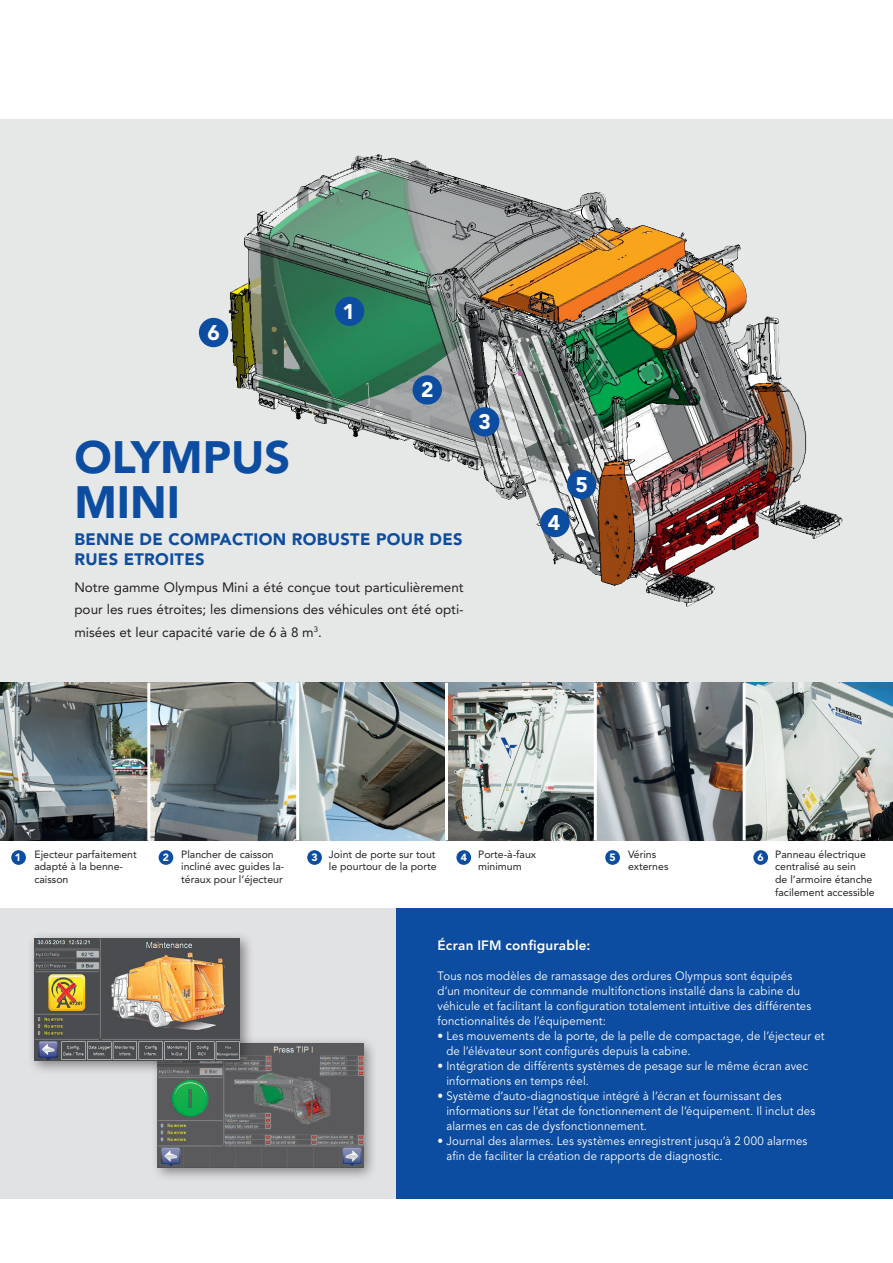
<style>
.page{position:relative;width:893px;height:1263px;background:#fff}
.page>*{position:absolute;margin:0;border:0;box-sizing:border-box;transform-origin:0 0}
.t1{font:900 45px/45px "Avenir LT Pro";color:#0d4da1}
.t2{font:900 21px "Avenir LT Pro";color:#fff}
.t3{font:900 16.5px/19.8px "Avenir LT Pro";letter-spacing:.02em;color:#0d4da1}
.t4{font:13.5px/22.5px "Avenir LT Pro";color:#231f20;text-align:justify}
.t5{font:800 13.5px "Avenir LT Pro";letter-spacing:.015em;color:#fff}
.t6{font:12px/15px "Avenir LT Pro";letter-spacing:.015em;color:#fff;scale:.95 1}
.t7{font:10.5px/12.6px "Avenir LT Pro";color:#231f20}
.t8{font:900 10.5px "Avenir LT Pro";color:#fff}
</style>
<div class="page">
<div style="left:0;top:119px;width:893px;height:564px;background:#e5e8e7"></div>
<div style="left:0;top:909px;width:893px;height:290px;background:#0d4da1"></div>
<img style="left:299px;top:683px;width:146px;height:157px">
<img style="left:0;top:683px;width:296px;height:157px">
<img style="left:448px;top:683px;width:445px;height:157px">
<div style="left:11px;top:850px;width:15px;height:15px;background:#0d4da1;border-radius:50%"></div>
<div style="left:159px;top:850px;width:14px;height:15px;background:#0d4da1;border-radius:50%"></div>
<div style="left:307px;top:850px;width:15px;height:15px;background:#0d4da1;border-radius:50%"></div>
<div style="left:456px;top:850px;width:15px;height:15px;background:#0d4da1;border-radius:50%"></div>
<div style="left:605px;top:850px;width:15px;height:15px;background:#0d4da1;border-radius:50%"></div>
<div style="left:753px;top:850px;width:15px;height:15px;background:#0d4da1;border-radius:50%"></div>
<img style="left:198px;top:154px;width:645px;height:453px">
<div style="left:335px;top:297px;width:29px;height:29px;background:#0d4da1;border-radius:50%"></div>
<div style="left:413px;top:375px;width:29px;height:30px;background:#0d4da1;border-radius:50%"></div>
<div style="left:470px;top:407px;width:29px;height:29px;background:#0d4da1;border-radius:50%"></div>
<div style="left:540px;top:508px;width:30px;height:29px;background:#0d4da1;border-radius:50%"></div>
<div style="left:567px;top:470px;width:29px;height:29px;background:#0d4da1;border-radius:50%"></div>
<div style="left:0;top:909px;width:395px;height:290px;background:#e1e2e4"></div>
<div style="left:150px;top:1036px;width:228px;height:146px;background:#231f20;opacity:.5"></div>
<img style="left:158px;top:1044px;width:205px;height:123px">
<div style="left:27px;top:930px;width:227px;height:146px;background:#231f20;opacity:.5"></div>
<img style="left:34px;top:938px;width:205px;height:123px">
<hr style="left:147px;top:683px;width:3px;height:157px;background:#fff">
<hr style="left:594px;top:683px;width:3px;height:157px;background:#fff">
<hr style="left:743px;top:683px;width:3px;height:157px;background:#fff">
<h2 class="t2" style="left:207px;top:320px;width:14px">6</h2>
<h2 class="t2" style="left:342px;top:299px;width:14px">1</h2>
<h2 class="t2" style="left:421px;top:377px;width:14px">2</h2>
<h1 class="t1" style="left:74px;top:434px;width:217px">OLYMPUS<br>MINI</h1>
<h3 class="t3" style="left:74px;top:529px;width:390px">BENNE DE COMPACTION ROBUSTE POUR DES<br>RUES ETROITES</h3>
<p class="t4" style="left:74px;top:576px;width:391px">Notre gamme Olympus Mini a été conçue tout particulièrement pour les rues étroites; les dimensions des véhicules ont été opti&shy;misées et leur capacité varie de 6 à 8 m<sup>3</sup>.</p>
<h2 class="t2" style="left:478px;top:409px;width:14px">3</h2>
<h2 class="t2" style="left:548px;top:510px;width:14px">4</h2>
<h2 class="t2" style="left:575px;top:472px;width:14px">5</h2>
<p class="t7" style="left:34px;top:848px;width:104px">Ejecteur parfaitement adapté à la benne&shy;caisson</p>
<p class="t8" style="left:311px;top:851px;width:8px">3</p>
<p class="t7" style="left:478px;top:848px;width:59px">Porte-à-faux minimum</p>
<p class="t8" style="left:15px;top:851px;width:8px">1</p>
<p class="t7" style="left:181px;top:848px;width:105px">Plancher de caisson incliné avec guides la&shy;téraux pour l’éjecteur</p>
<p class="t8" style="left:163px;top:851px;width:8px">2</p>
<p class="t7" style="left:329px;top:848px;width:109px">Joint de porte sur tout le pourtour de la porte</p>
<p class="t8" style="left:609px;top:851px;width:8px">5</p>
<p class="t7" style="left:775px;top:848px;width:101px">Panneau électrique centralisé au sein<br>de l’armoire étanche facilement accessible</p>
<p class="t8" style="left:461px;top:851px;width:8px">4</p>
<p class="t7" style="left:628px;top:848px;width:42px">Vérins externes</p>
<p class="t8" style="left:758px;top:851px;width:8px">6</p>
<p class="t5" style="left:438px;top:938px;width:155px">Écran IFM configurable:</p>
<p class="t6" style="left:438px;top:969px;width:395px">Tous nos modèles de ramassage des ordures Olympus sont équipés d’un moniteur de commande multifonctions installé dans la cabine du véhicule et facilitant la configuration totalement intuitive des différentes fonctionnalités de l’équipement:</p>
<p class="t6" style="left:446px;top:1029px;width:400px;text-indent:-9px">• Les mouvements de la porte, de la pelle de compactage, de l’éjecteur et de l’élévateur sont configurés depuis la cabine.</p>
<p class="t6" style="left:446px;top:1059px;width:382px;text-indent:-9px">• Intégration de différents systèmes de pesage sur le même écran avec informations en temps réel.</p>
<p class="t6" style="left:446px;top:1089px;width:390px;text-indent:-9px">• Système d’auto-diagnostique intégré à l’écran et fournissant des informations sur l’état de fonctionnement de l’équipement. Il inclut des alarmes en cas de dysfonctionnement.</p>
<p class="t6" style="left:446px;top:1134px;width:381px;text-indent:-9px">• Journal des alarmes. Les systèmes enregistrent jusqu’à 2 000 alarmes afin de faciliter la création de rapports de diagnostic.</p>
</div>
